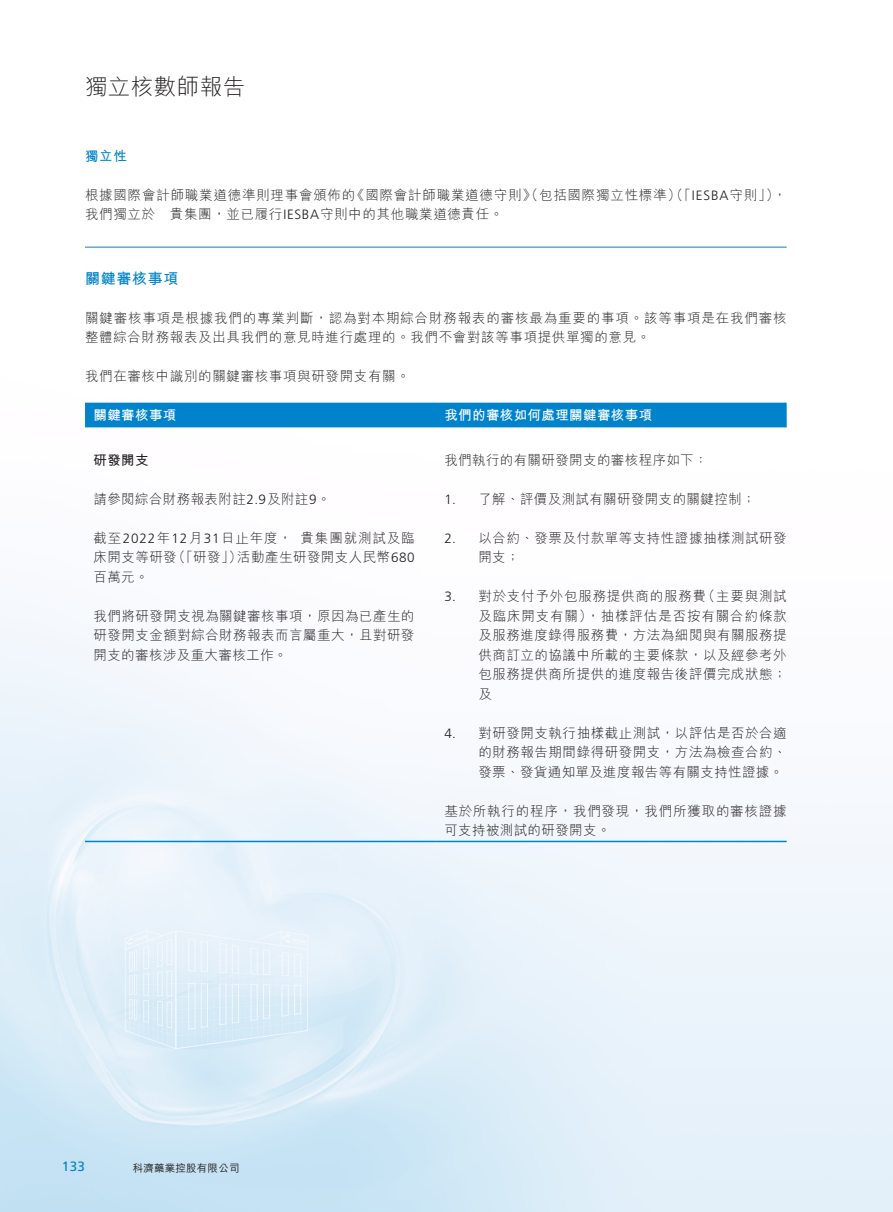
<style>
.page{position:relative;width:893px;height:1212px;background:#fff}
.page>*{position:absolute;margin:0;border:0;box-sizing:border-box;transform-origin:0 0}
.t1{font:300 22.5px "M Hei HK";letter-spacing:.02em;color:#231f20}
.t2{font:700 15px "M Hei HK";letter-spacing:.05em;color:#0083ca}
.t3{font:300 13.5px/19.5px "M Hei HK";letter-spacing:.04em;color:#231f20}
.t4{font:300 13.5px/19.5px "M Hei HK";letter-spacing:.06em;color:#231f20}
.t5{font:300 13.5px/19.5px "M Hei HK";letter-spacing:.065em;color:#231f20;text-align:right}
.t6{font:700 13.5px "M Hei HK";letter-spacing:.03em;color:#fff}
.t7{font:300 13.5px "Frutiger LT Std";color:#231f20}
.t8{font:700 13.5px "M Hei HK";color:#231f20}
.t9{font:13.5px "Frutiger LT Std";color:#0083ca}
.t10{font:700 13.5px "M Hei HK";color:#0083ca}
.t11{font:500 10.5px "M Hei HK";letter-spacing:.02em;color:#231f20}
.s1{font-family:"Frutiger LT Std"}
</style>
<div class="page">
<img style="left:0;top:246px;width:893px;height:966px">
<hr style="left:85px;top:247px;width:702px;height:1px;background:#0083ca">
<div style="left:85px;top:403px;width:702px;height:23px;background:#0083ca"></div>
<hr style="left:85px;top:841px;width:351px;height:1px;background:#0083ca">
<hr style="left:436px;top:841px;width:351px;height:1px;background:#0083ca">
<hr style="left:85px;top:426px;width:351px;height:1px;background:#0083ca">
<hr style="left:436px;top:426px;width:351px;height:1px;background:#0083ca">
<h1 class="t1" style="left:85px;top:75px;width:162px">獨立核數師報告</h1>
<p class="t10" style="left:85px;top:146px;width:43px">獨立性</p>
<p class="t3" style="left:85px;top:185px;width:420px">根據國際會計師職業道德準則理事會頒佈的<br>我們獨立於　貴集團，並已履行<span class="s1">IESBA</span>守則中的其他職業道德責任。</p>
<p class="t3" style="left:351px;top:185px;width:437px">《國際會計師職業道德守則》（包括國際獨立性標準）（「<span class="s1">IESBA</span>守則 ，(「</p>
<p class="t2" style="left:85px;top:267px;width:95px">關鍵審核事項</p>
<p class="t4" style="left:85px;top:308px;width:703px">關鍵審核事項是根據我們的專業判斷，認為對本期綜合財務報表的審核最為重要的事項。該等事項是在我們審核整體綜合財務報表及出具我們的意見時進行處理的。我們不會對該等事項提供單獨的意見。</p>
<p class="t3" style="left:85px;top:366px;width:326px">我們在審核中識別的關鍵審核事項與研發開支有關。</p>
<p class="t6" style="left:444px;top:406px;width:209px">我們的審核如何處理關鍵審核事項</p>
<p class="t6" style="left:94px;top:406px;width:84px">關鍵審核事項</p>
<p class="t8" style="left:94px;top:450px;width:57px">研發開支</p>
<p class="t3" style="left:94px;top:489px;width:239px">請參閱綜合財務報表附註<span class="s1">2.9</span>及附註 。<span class="s1">9</span></p>
<p class="t5" style="left:94px;top:528px;width:323px">截至<span class="s1">2022</span>年<span class="s1">12</span>月<span class="s1">31</span>日止年度 　， 貴集團就測試及臨活動產生研發開支人民幣<span class="s1">680</span></p>
<p class="t3" style="left:444px;top:450px;width:265px">我們執行的有關研發開支的審核程序如下：</p>
<p class="t3" style="left:478px;top:489px;width:279px">了解、評價及測試有關研發開支的關鍵控制;</p>
<p class="t7" style="left:444px;top:491px;width:13px">1.</p>
<p class="t3" style="left:478px;top:528px;width:310px">以合約、發票及付款單等支持性證據抽樣測試研發</p>
<p class="t7" style="left:444px;top:530px;width:13px">2.</p>
<p class="t3" style="left:172px;top:547px;width:71px">（「研發」）</p>
<p class="t3" style="left:94px;top:547px;width:85px">床開支等研發百萬元。</p>
<p class="t3" style="left:94px;top:606px;width:322px;text-align:justify">我們將研發開支視為關鍵審核事項，原因為已產生的研發開支金額對綜合財務報表而言屬重大，且對研發開支的審核涉及重大審核工作。</p>
<p class="t3" style="left:478px;top:547px;width:43px">開支;</p>
<p class="t4" style="left:478px;top:586px;width:229px">對於支付予外包服務提供商的服務費</p>
<p class="t3" style="left:702px;top:586px;width:86px">（主要與測試</p>
<p class="t7" style="left:444px;top:589px;width:13px">3.</p>
<p class="t3" style="left:478px;top:606px;width:310px;text-align:justify">及臨床開支有關 ，） 抽樣評估是否按有關合約條款及服務進度錄得服務費，方法為細閱與有關服務提供商訂立的協議中所載的主要條款，以及經參考外包服務提供商所提供的進度報告後評價完成狀態;及</p>
<p class="t3" style="left:478px;top:723px;width:310px">對研發開支執行抽樣截止測試，以評估是否於合適</p>
<p class="t7" style="left:444px;top:725px;width:13px">4.</p>
<p class="t9" style="left:62px;top:1159px;width:25px">133</p>
<p class="t11" style="left:133px;top:1160px;width:108px">科濟藥業控股有限公司</p>
<p class="t3" style="left:478px;top:742px;width:310px">的財務報告期間錄得研發開支，方法為檢查合約、發票、發貨通知單及進度報告等有關支持性證據。</p>
<p class="t4" style="left:444px;top:801px;width:344px">基於所執行的程序，我們發現，我們所獲取的審核證據可支持被測試的研發開支。</p>
</div>
